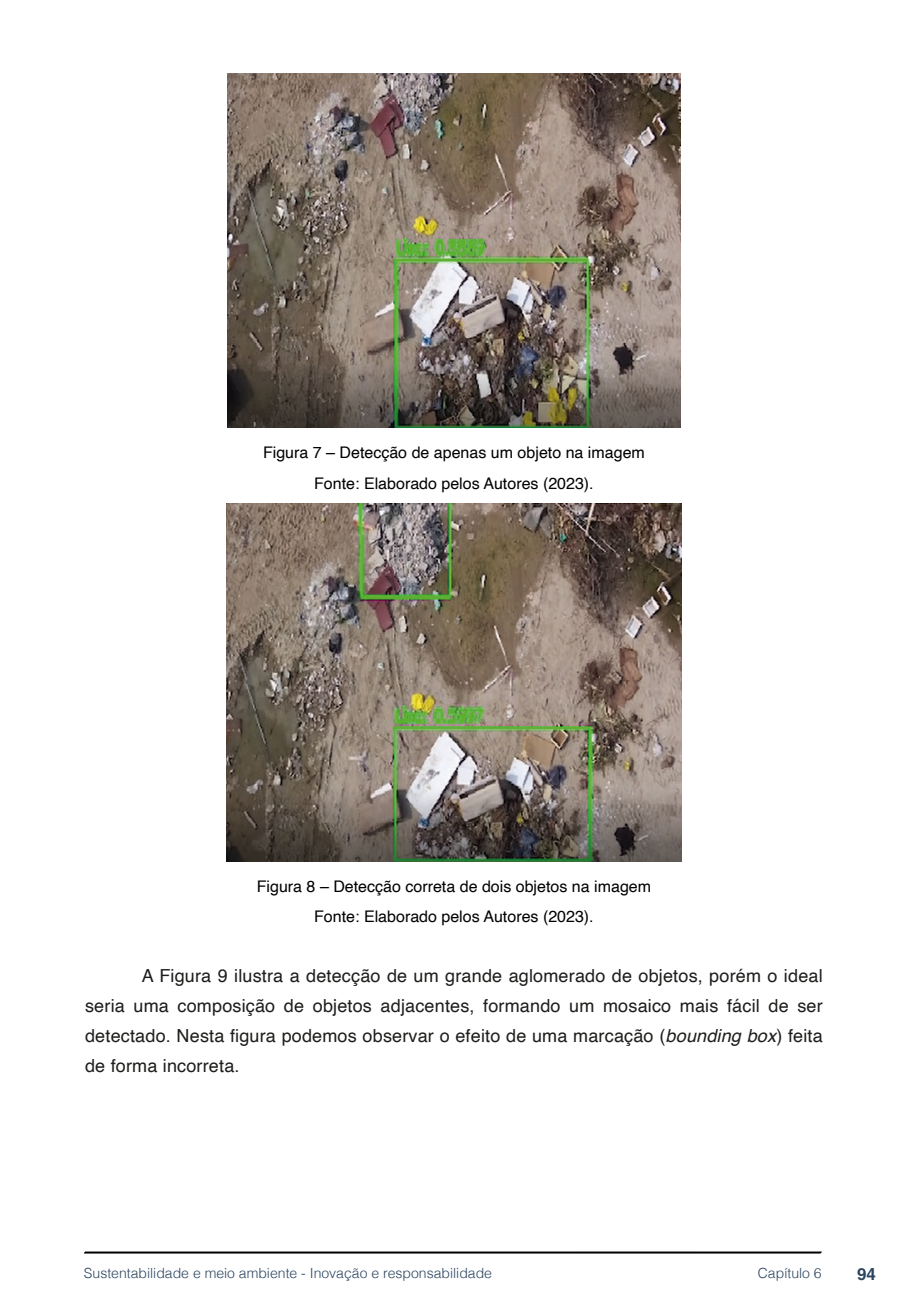
<style>
.page{position:relative;width:908px;height:1304px;background:#fff}
.page>*{position:absolute;margin:0;border:0;box-sizing:border-box;transform-origin:0 0}
.txt{font:18px/30px "Helvetica";letter-spacing:.01em;color:#1d1d1b;text-align:justify}
.t1{font:700 16.8px "Helvetica";color:#2b445f}
.imagens_graf_tab{font:16px "Helvetica";color:#000}
.t2{font:300 14px "Helvetica";color:#2b445f}
.s1{font-style:italic}
</style>
<div class="page">
<svg style="left:84px;top:1251px;width:737px;height:3px;background:#515151"></svg>
<img style="left:228px;top:74px;width:451px;height:353px">
<img style="left:226px;top:503px;width:455px;height:358px">
<p class="imagens_graf_tab" style="left:263px;top:440px;width:383px">Figura 7 – Detecção de apenas um objeto na imagem</p>
<p class="imagens_graf_tab" style="left:314px;top:471px;width:281px">Fonte: Elaborado pelos Autores (2023).</p>
<p class="imagens_graf_tab" style="left:257px;top:874px;width:395px">Figura 8 – Detecção correta de dois objetos na imagem</p>
<p class="imagens_graf_tab" style="left:314px;top:904px;width:281px">Fonte: Elaborado pelos Autores (2023).</p>
<p class="txt" style="left:85px;top:962px;width:739px;text-indent:57px">A Figura 9 ilustra a detecção de um grande aglomerado de objetos, porém o ideal seria uma composição de objetos adjacentes, formando um mosaico mais fácil de ser detectado. Nesta figura podemos observar o efeito de uma marcação (<span class="s1">bounding box</span>) feita de forma incorreta.</p>
<p class="t2" style="left:84px;top:1261px;width:409px">Sustentabilidade e meio ambiente - Inovação e responsabilidade</p>
<p class="t2" style="left:757px;top:1261px;width:65px">Capítulo 6</p>
<p class="t1" style="left:856px;top:1264px;width:20px">94</p>
</div>
